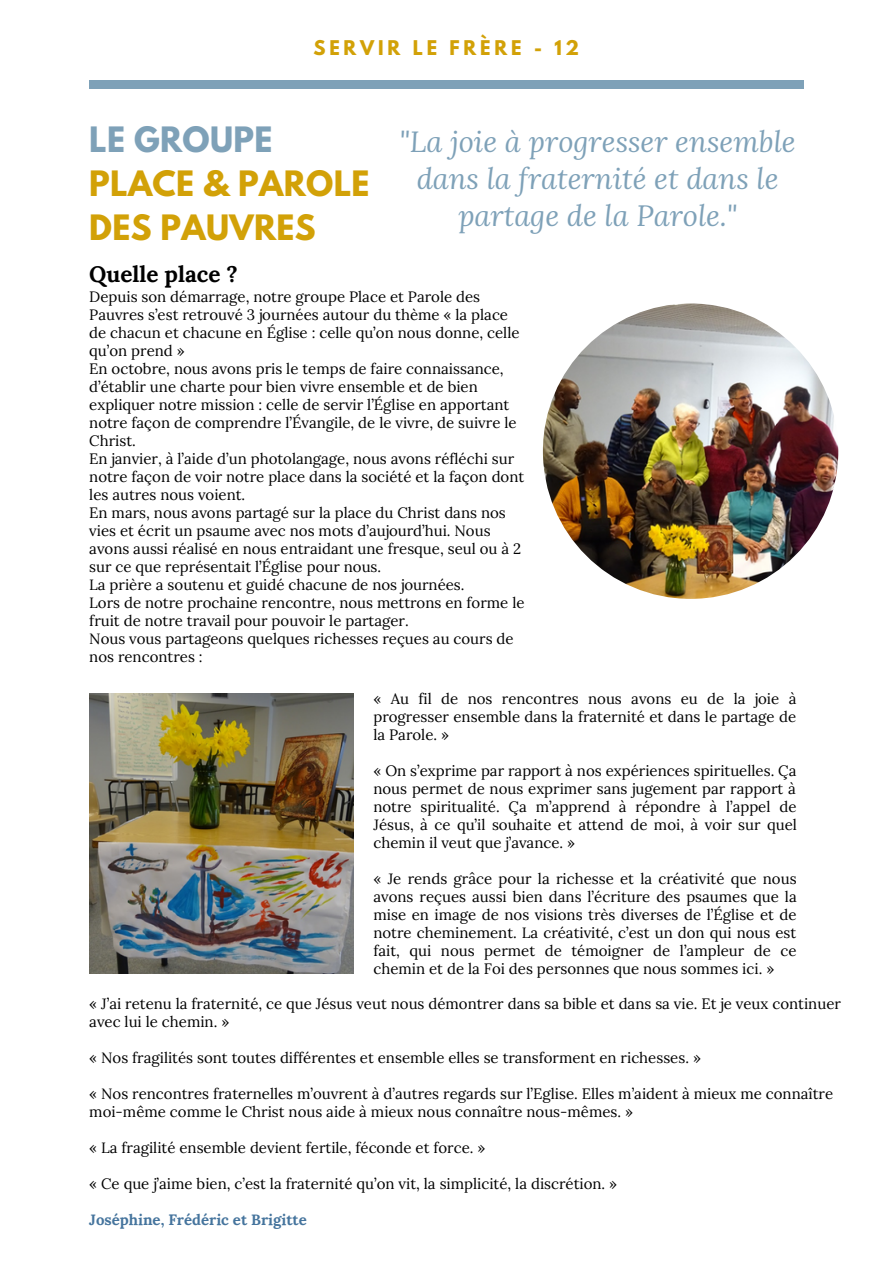
<style>
.page{position:relative;width:893px;height:1264px;background:#fff}
.page>*{position:absolute;margin:0;border:0;box-sizing:border-box;transform-origin:0 0}
.t1{font:700 31.05px "League Spartan";letter-spacing:.01em;color:#d2a107}
.t2{font:700 31.05px "League Spartan";letter-spacing:.01em;color:#7ea1b8}
.t3{font:italic 29.1px/37px "Lora";color:#7ea1b8;text-align:center}
.t4{font:700 22.5px "Lora";color:#000}
.t5{font:700 18px "League Spartan";letter-spacing:.21em;color:#d2a107}
.t6{font:15px/18px "Lora";color:#000}
.t7{font:700 15px "Lora";color:#45749d}
</style>
<div class="page">
<div style="left:89px;top:80px;width:714px;height:9px;background:#7ea1b8"></div>
<img style="left:543px;top:303px;width:295px;height:296px;border-radius:50%">
<img style="left:89px;top:694px;width:264px;height:279px">
<p class="t5" style="left:313px;top:39px;width:267px">SERVIR LE FRÈRE - 12</p>
<p class="t2" style="left:89px;top:124px;width:185px">LE GROUPE</p>
<p class="t1" style="left:89px;top:168px;width:282px">PLACE &amp; PAROLE</p>
<p class="t1" style="left:89px;top:212px;width:228px">DES PAUVRES</p>
<p class="t3" style="left:399px;top:122px;width:398px">"La joie à progresser ensemble dans la fraternité et dans le partage de la Parole."</p>
<p class="t4" style="left:89px;top:259px;width:150px">Quelle place ?</p>
<p class="t6" style="left:89px;top:288px;width:432px">Depuis son démarrage, notre groupe Place et Parole des Pauvres s’est retrouvé 3 journées autour du thème « la place de chacun et chacune en Église : celle qu’on nous donne, celle qu’on prend »</p>
<p class="t6" style="left:89px;top:360px;width:429px">En octobre, nous avons pris le temps de faire connaissance, d’établir une charte pour bien vivre ensemble et de bien expliquer notre mission : celle de servir l’Église en apportant notre façon de comprendre l’Évangile, de le vivre, de suivre le Christ.</p>
<p class="t6" style="left:89px;top:450px;width:436px">En janvier, à l’aide d’un photolangage, nous avons réfléchi sur notre façon de voir notre place dans la société et la façon dont les autres nous voient.</p>
<p class="t6" style="left:89px;top:504px;width:433px">En mars, nous avons partagé sur la place du Christ dans nos vies et écrit un psaume avec nos mots d’aujourd’hui. Nous avons aussi réalisé en nous entraidant une fresque, seul ou à 2 sur ce que représentait l’Église pour nous.</p>
<p class="t6" style="left:89px;top:576px;width:377px">La prière a soutenu et guidé chacune de nos journées.</p>
<p class="t6" style="left:89px;top:594px;width:437px">Lors de notre prochaine rencontre, nous mettrons en forme le fruit de notre travail pour pouvoir le partager.</p>
<p class="t6" style="left:89px;top:629px;width:426px">Nous vous partageons quelques richesses reçues au cours de nos rencontres :</p>
<p class="t6" style="left:373px;top:689px;width:424px;text-align:justify">« Au fil de nos rencontres nous avons eu de la joie à progresser ensemble dans la fraternité et dans le partage de la Parole. »</p>
<p class="t6" style="left:373px;top:761px;width:425px;text-align:justify">« On s’exprime par rapport à nos expériences spirituelles. Ça nous permet de nous exprimer sans jugement par rapport à notre spiritualité. Ça m’apprend à répondre à l’appel de Jésus, à ce qu’il souhaite et attend de moi, à voir sur quel chemin il veut que j’avance. »</p>
<p class="t6" style="left:373px;top:869px;width:425px;text-align:justify">« Je rends grâce pour la richesse et la créativité que nous avons reçues aussi bien dans l’écriture des psaumes que la mise en image de nos visions très diverses de l’Église et de notre cheminement. La créativité, c’est un don qui nous est fait, qui nous permet de témoigner de l’ampleur de ce chemin et de la Foi des personnes que nous sommes ici. »</p>
<p class="t6" style="left:89px;top:994px;width:753px">« J’ai retenu la fraternité, ce que Jésus veut nous démontrer dans sa bible et dans sa vie. Et je veux continuer avec lui le chemin. »</p>
<p class="t6" style="left:89px;top:1048px;width:613px">« Nos fragilités sont toutes différentes et ensemble elles se transforment en richesses. »</p>
<p class="t6" style="left:89px;top:1084px;width:745px">« Nos rencontres fraternelles m’ouvrent à d’autres regards sur l’Eglise. Elles m’aident à mieux me connaître moi-même comme le Christ nous aide à mieux nous connaître nous-mêmes. »</p>
<p class="t6" style="left:89px;top:1138px;width:397px">« La fragilité ensemble devient fertile, féconde et force. »</p>
<p class="t6" style="left:89px;top:1174px;width:529px">« Ce que j’aime bien, c’est la fraternité qu’on vit, la simplicité, la discrétion. »</p>
<p class="t7" style="left:89px;top:1209px;width:219px">Joséphine, Frédéric et Brigitte</p>
</div>
